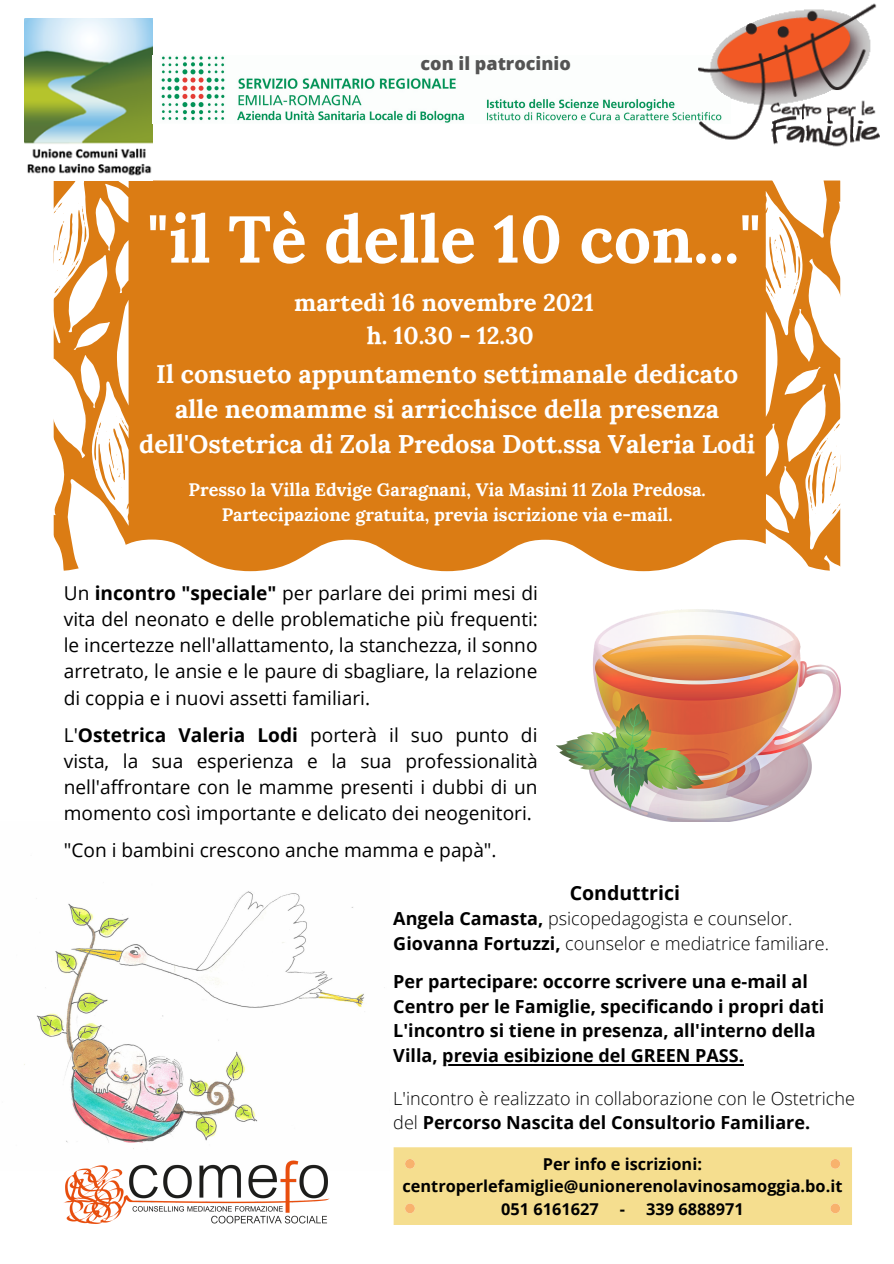
<style>
.page{position:relative;width:894px;height:1264px;background:#fff}
.page>*{position:absolute;margin:0;border:0;box-sizing:border-box;transform-origin:0 0}
.t1{font:700 66px "Lora";color:#fff}
.t2{font:700 25.5px/35px "Lora";color:#fff;text-align:center}
.t3{font:700 24px "Lora";color:#fff}
.t4{font:700 19.5px "Open Sans";color:#000}
.t5{font:19.05px/26.2px "Open Sans";color:#000;text-align:justify}
.t6{font:300 18px/24.5px "Open Sans";color:#000}
.t7{font:700 18px/24.5px "Open Sans";color:#000}
.t8{font:700 18px "Lora";color:#fff}
.t9{font:800 18px "Open Sans";color:#545454}
.t10{font:700 16.35px "Open Sans";color:#000}
.s1{font-weight:700}
</style>
<div class="page">
<div style="left:129px;top:180px;width:636px;height:391px;background:#db7c14"></div>
<svg style="left:24px;top:142px;width:105px;height:429px"></svg>
<img style="left:25px;top:18px;width:127px;height:163px">
<img style="left:556px;top:609px;width:284px;height:212px">
<img style="left:24px;top:891px;width:361px;height:258px">
<div style="left:393px;top:1147px;width:458px;height:77px;background:#f5de8f"></div>
<svg style="left:405px;top:1158px;width:10px;height:10px"></svg>
<svg style="left:830px;top:1158px;width:10px;height:10px"></svg>
<svg style="left:830px;top:1203px;width:10px;height:10px"></svg>
<svg style="left:405px;top:1203px;width:10px;height:10px"></svg>
<img style="left:64px;top:1160px;width:265px;height:64px">
<img style="left:161px;top:56px;width:537px;height:67px">
<hr style="left:442px;top:1063px;width:301px;height:2px;background:#000">
<svg style="left:765px;top:180px;width:76px;height:391px"></svg>
<img style="left:698px;top:3px;width:181px;height:144px">
<p class="t9" style="left:420px;top:51px;width:152px">con il patrocinio</p>
<p class="t1" style="left:147px;top:196px;width:615px">"il Tè delle 10 con..."</p>
<p class="t3" style="left:294px;top:287px;width:301px">martedì 16 novembre 2021</p>
<p class="t3" style="left:366px;top:320px;width:168px">h. 10.30 - 12.30</p>
<p class="t2" style="left:139px;top:356px;width:617px">Il consueto appuntamento settimanale dedicato alle neomamme si arricchisce della presenza dell'Ostetrica di Zola Predosa Dott.ssa Valeria Lodi</p>
<p class="t8" style="left:188px;top:477px;width:518px">Presso la Villa Edvige Garagnani, Via Masini 11 Zola Predosa.</p>
<p class="t8" style="left:222px;top:502px;width:452px">Partecipazione gratuita, previa iscrizione via e-mail.</p>
<p class="t5" style="left:64px;top:579px;width:475px">Un <span class="s1">incontro "speciale"</span> per parlare dei primi mesi di vita del neonato e delle problematiche più frequenti: le incertezze nell'allattamento, la stanchezza, il sonno arretrato, le ansie e le paure di sbagliare, la relazione di coppia e i nuovi assetti familiari.</p>
<p class="t5" style="left:64px;top:721px;width:475px">L'<span class="s1">Ostetrica Valeria Lodi</span> porterà il suo punto di vista, la sua esperienza e la sua professionalità nell'affrontare con le mamme presenti i dubbi di un momento così importante e delicato dei neogenitori.</p>
<p class="t5" style="left:64px;top:837px;width:434px">"Con i bambini crescono anche mamma e papà".</p>
<p class="t4" style="left:569px;top:879px;width:112px">Conduttrici</p>
<p class="t6" style="left:393px;top:906px;width:437px"><span class="s1">Angela Camasta,</span> psicopedagogista e counselor.<br><span class="s1">Giovanna Fortuzzi,</span> counselor e mediatrice familiare.</p>
<p class="t7" style="left:393px;top:969px;width:432px">Per partecipare: occorre scrivere una e-mail al<br>Centro per le Famiglie, specificando i propri dati</p>
<p class="t7" style="left:393px;top:1018px;width:423px">L'incontro si tiene in presenza, all'interno della<br>Villa, previa esibizione del GREEN PASS.</p>
<p class="t6" style="left:393px;top:1085px;width:463px">L'incontro è realizzato in collaborazione con le Ostetriche del <span class="s1">Percorso Nascita del Consultorio Familiare.</span></p>
<p class="t10" style="left:542px;top:1152px;width:160px">Per info e iscrizioni:</p>
<p class="t10" style="left:402px;top:1174px;width:441px">centroperlefamiglie@unionerenolavinosamoggia.bo.it</p>
<p class="t10" style="left:501px;top:1197px;width:99px">051 6161627</p>
<p class="t10" style="left:619px;top:1197px;width:125px">- 339 6888971</p>
</div>
